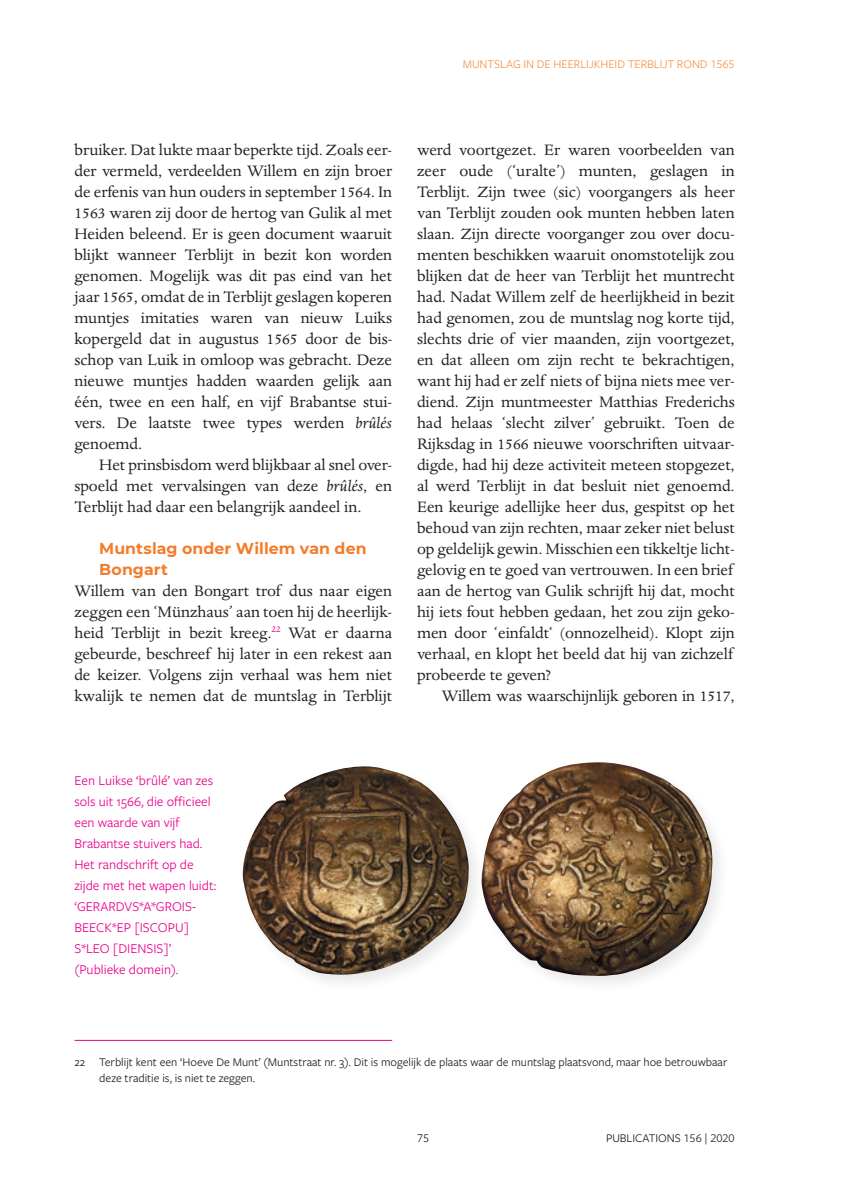
<style>
.page{position:relative;width:844px;height:1191px;background:#fff}
.page>*{position:absolute;margin:0;border:0;box-sizing:border-box;transform-origin:0 0}
.t1{font:17.5px/21px "Dante MT Std";letter-spacing:-.005em;color:#231f20;text-align:justify}
.t2{font:700 15.75px/21px "Montserrat";letter-spacing:.005em;color:#f47b2a}
.t3{font:14px/21px "Freight Sans Pro";color:#ed028c}
.t4{font:12.25px/15.8px "Freight Sans Pro";color:#231f20}
.t5{font:12.25px "Freight Sans Pro";letter-spacing:-.005em;color:#f79447}
.s1{font-style:italic}
</style>
<div class="page">
<hr style="left:74px;top:1040px;width:318px;height:1px;background:#ed028c">
<div style="left:239px;top:762px;width:248px;height:230px;background:#231f20;opacity:.1"></div>
<img style="left:241px;top:766px;width:228px;height:209px">
<div style="left:478px;top:758px;width:252px;height:235px;background:#231f20;opacity:.1"></div>
<img style="left:481px;top:762px;width:231px;height:214px">
<p class="t5" style="left:462px;top:56px;width:273px">MUNTSLAG IN DE HEERLIJKHEID TERBLIJT ROND 1565</p>
<p class="t1" style="left:74px;top:139px;width:319px">bruiker. Dat lukte maar beperkte tijd. Zoals eer&shy;der vermeld, verdeelden Willem en zijn broer de erfenis van hun ouders in september 1564. In 1563 waren zij door de hertog van Gulik al met Heiden beleend. Er is geen document waaruit blijkt wanneer Terblijt in bezit kon worden genomen. Mogelijk was dit pas eind van het jaar 1565, omdat de in Terblijt geslagen koperen muntjes imitaties waren van nieuw Luiks kopergeld dat in augustus 1565 door de bis&shy;schop van Luik in omloop was gebracht. Deze nieuwe muntjes hadden waarden gelijk aan één, twee en een half, en vijf Brabantse stui&shy;vers. De laatste twee types werden <span class="s1">brûlés </span>genoemd.</p>
<p class="t1" style="left:74px;top:454px;width:319px;text-indent:25px">Het prinsbisdom werd blijkbaar al snel over&shy;spoeld met vervalsingen van deze <span class="s1">brûlés</span>, en Terblijt had daar een belangrijk aandeel in.</p>
<p class="t2" style="left:99px;top:538px;width:269px">Muntslag onder Willem van den<br>Bongart</p>
<p class="t1" style="left:74px;top:580px;width:319px">Willem van den Bongart trof dus naar eigen zeggen een ‘Münzhaus’ aan toen hij de heerlijk&shy;heid Terblijt in bezit kreeg.<sup>22</sup> Wat er daarna gebeurde, beschreef hij later in een rekest aan de keizer. Volgens zijn verhaal was hem niet kwalijk te nemen dat de muntslag in Terblijt</p>
<p class="t1" style="left:417px;top:139px;width:319px">werd voortgezet. Er waren voorbeelden van zeer oude (‘uralte’) munten, geslagen in Terblijt. Zijn twee (sic) voorgangers als heer van Terblijt zouden ook munten hebben laten slaan. Zijn directe voorganger zou over docu&shy;menten beschikken waaruit onomstotelijk zou blijken dat de heer van Terblijt het muntrecht had. Nadat Willem zelf de heerlijkheid in bezit had genomen, zou de muntslag nog korte tijd, slechts drie of vier maanden, zijn voortgezet, en dat alleen om zijn recht te bekrachtigen, want hij had er zelf niets of bijna niets mee ver&shy;diend. Zijn muntmeester Matthias Frederichs had helaas ‘slecht zilver’ gebruikt. Toen de Rijksdag in 1566 nieuwe voorschriften uitvaar&shy;digde, had hij deze activiteit meteen stopgezet, al werd Terblijt in dat besluit niet genoemd.<br>Een keurige adellijke heer dus, gespitst op het behoud van zijn rechten, maar zeker niet belust op geldelijk gewin. Misschien een tikkeltje licht&shy;gelovig en te goed van vertrouwen. In een brief aan de hertog van Gulik schrijft hij dat, mocht hij iets fout hebben gedaan, het zou zijn geko&shy;men door ‘einfaldt‘ (onnozelheid). Klopt zijn verhaal, en klopt het beeld dat hij van zichzelf probeerde te geven?</p>
<p class="t1" style="left:441px;top:685px;width:294px">Willem was waarschijnlijk geboren in 1517,</p>
<p class="t3" style="left:74px;top:769px;width:143px">Een Luikse ‘brûlé’ van zes sols uit 1566, die officieel een waarde van vijf<br>Brabantse stuivers had.<br>Het randschrift op de zijde met het wapen luidt: ‘GERARDVS*A*GROIS-<br>BEECK*EP [ISCOPU]<br>S*LEO [DIENSIS]’ (Publieke domein).</p>
<p class="t4" style="left:99px;top:1053px;width:629px;text-indent:-25px">22 Terblijt kent een ‘Hoeve De Munt’ (Muntstraat nr. 3). Dit is mogelijk de plaats waar de muntslag plaatsvond, maar hoe betrouwbaar deze traditie is, is niet te zeggen.</p>
<p class="t4" style="left:417px;top:1130px;width:14px">75</p>
<p class="t4" style="left:606px;top:1130px;width:130px">PUBLICATIONS 156 | 2020</p>
</div>
